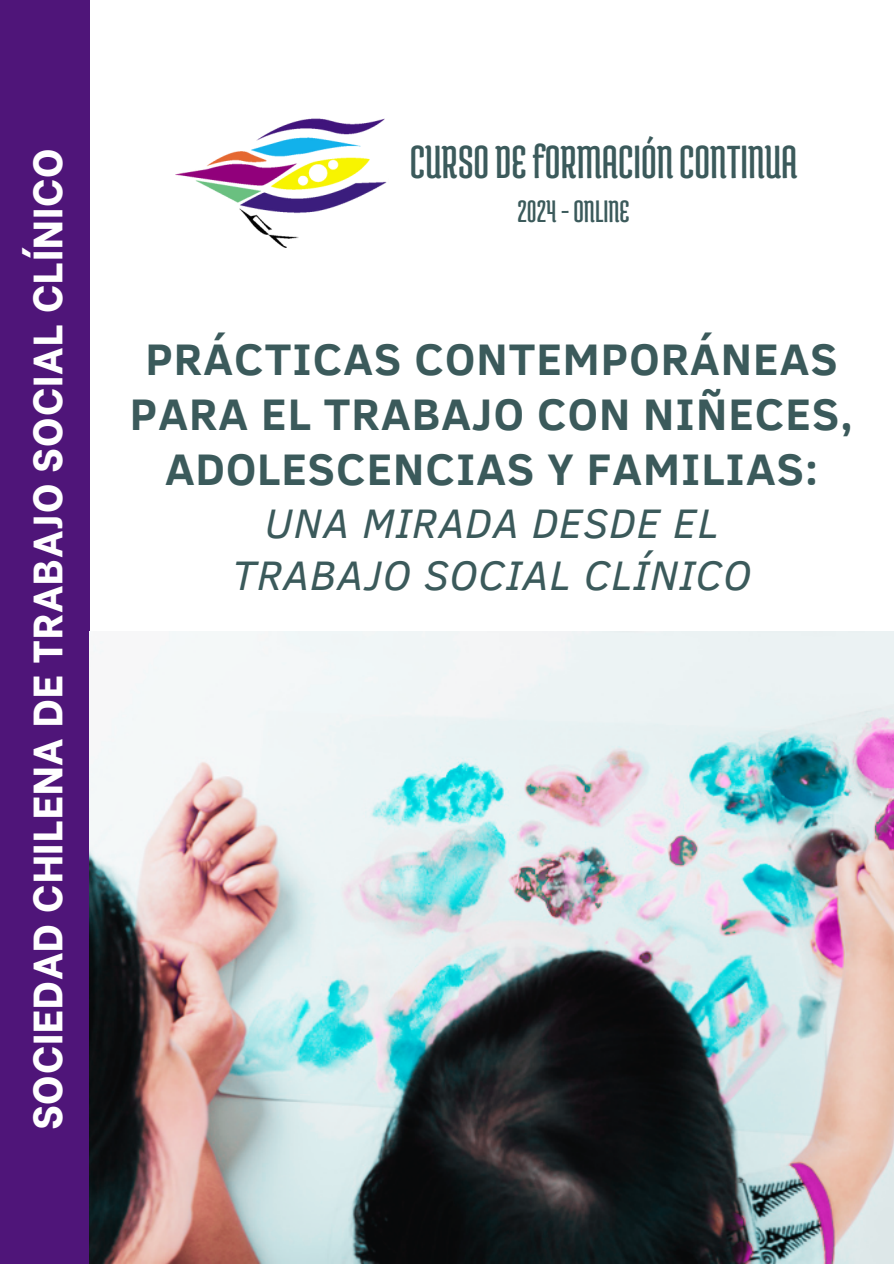
<style>
.page{position:relative;width:894px;height:1264px;background:#fff}
.page>*{position:absolute;margin:0;border:0;box-sizing:border-box;transform-origin:0 0}
.t1{font:49.5px "Medula One";color:#3b5a5b}
.t2{font:700 45.3px/55.2px "Clear Sans";letter-spacing:.025em;color:#3b5a5b;text-align:center}
.t3{font:italic 42.3px/51.8px "Clear Sans";letter-spacing:.025em;color:#3b5a5b;text-align:center}
.t4{font:800 40.8px "Be Vietnam";letter-spacing:.025em;color:#fff}
.t5{font:33px "Medula One";color:#3b5a5b}
</style>
<div class="page">
<div style="left:0;top:0;width:89px;height:1263px;background:#4f1579"></div>
<img style="left:175px;top:118px;width:212px;height:130px">
<img style="left:89px;top:631px;width:804px;height:632px">
<p class="t4" style="left:14px;top:1130px;width:983px;rotate:-90deg">SOCIEDAD CHILENA DE TRABAJO SOCIAL CLÍNICO</p>
<h1 class="t1" style="left:409px;top:136px;width:389px">CURSODEfORMACIÓNCONTINUA</h1>
<p class="t5" style="left:517px;top:194px;width:114px">2024-ONLINE</p>
<h2 class="t2" style="left:130px;top:329px;width:724px">PRÁCTICAS CONTEMPORÁNEAS<br>PARA EL TRABAJO CON NIÑECES,<br>ADOLESCENCIAS Y FAMILIAS:</h2>
<h2 class="t3" style="left:232px;top:495px;width:520px">UNA MIRADA DESDE EL<br>TRABAJO SOCIAL CLÍNICO</h2>
</div>
